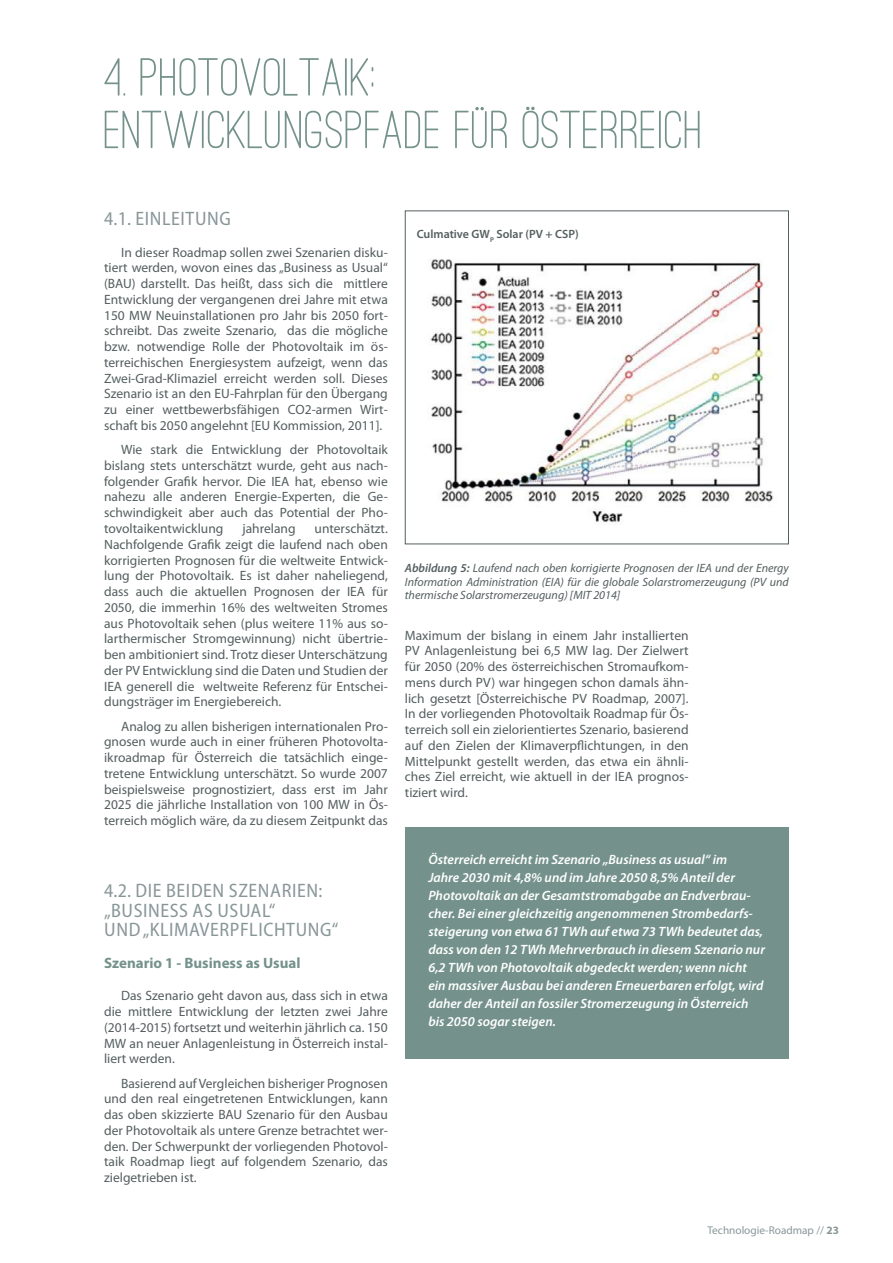
<style>
.page{position:relative;width:893px;height:1263px;background:#fff}
.page>*{position:absolute;margin:0;border:0;box-sizing:border-box;transform-origin:0 0}
.t1{font:500 55.5px/52.5px "Ostrich Sans Rounded";letter-spacing:.01em;color:#74928b}
.t2{font:semi-condensed 19.5px/19.5px "Myriad Pro";letter-spacing:.03em;color:#899698}
.t3{font:700 15px "Myriad Pro";color:#74928b}
.t4{font:13.5px/15.8px "Myriad Pro";color:#545e5f;text-align:justify}
.t5{font:italic 600 13.5px/18px "Myriad Pro";color:#fff}
.t6{font:italic 12px/13.5px "Myriad Pro";color:#545e5f;text-align:justify}
.t7{font:600 12px "Myriad Pro";color:#545e5f}
.t8{font:11.25px "Myriad Pro";color:#899698}
.s1{font-weight:600}
.s2{font-weight:700}
</style>
<div class="page">
<svg style="left:472px;top:107px;width:15px;height:41px"></svg>
<svg style="left:523px;top:107px;width:15px;height:41px"></svg>
<div style="left:405px;top:827px;width:384px;height:232px;background:#74928b"></div>
<img style="left:430px;top:259px;width:344px;height:266px">
<div style="left:405px;top:210px;width:384px;height:334px;border:1px solid #545e5f"></div>
<h1 class="t1" style="left:104px;top:50px;width:600px">4. PHOTOVOLTAIK:<br>ENTWICKLUNGSPFADE F R STERREICH</h1>
<h2 class="t2" style="left:104px;top:209px;width:52px">4.1. EINLEITUNG</h2>
<p class="t4" style="left:104px;top:244px;width:285px;text-indent:17px">In dieser Roadmap sollen zwei Szenarien disku&shy;tiert werden, wovon eines das „Business as Usual“ (BAU) darstellt. Das heißt, dass sich die mittlere Entwicklung der vergangenen drei Jahre mit etwa 150 MW Neuinstallationen pro Jahr bis 2050 fort&shy;schreibt. Das zweite Szenario, das die mögliche bzw. notwendige Rolle der Photovoltaik im ös&shy;terreichischen Energiesystem aufzeigt, wenn das Zwei-Grad-Klimaziel erreicht werden soll. Dieses Szenario ist an den EU-Fahrplan für den Übergang zu einer wettbewerbsfähigen CO2-armen Wirt&shy;schaft bis 2050 angelehnt [EU Kommission, 2011].</p>
<p class="t4" style="left:104px;top:442px;width:285px;text-indent:17px">Wie stark die Entwicklung der Photovoltaik bislang stets unterschätzt wurde, geht aus nach&shy;folgender Grafik hervor. Die IEA hat, ebenso wie nahezu alle anderen Energie-Experten, die Ge&shy;schwindigkeit aber auch das Potential der Pho&shy;tovoltaikentwicklung</p>
<p class="t4" style="left:104px;top:520px;width:285px;text-indent:210px">unterschätzt.<br>Nachfolgende Grafik zeigt die laufend nach oben korrigierten Prognosen für die weltweite Entwick&shy;lung der Photovoltaik. Es ist daher naheliegend, dass auch die aktuellen Prognosen der IEA für 2050, die immerhin 16% des weltweiten Stromes aus Photovoltaik sehen (plus weitere 11% aus so&shy;larthermischer Stromgewinnung) nicht übertrie&shy;ben ambitioniert sind. Trotz dieser Unterschätzung der PV Entwicklung sind die Daten und Studien der IEA generell die weltweite Referenz für Entschei&shy;dungsträger im Energiebereich.</p>
<p class="t4" style="left:104px;top:718px;width:285px;text-indent:17px">Analog zu allen bisherigen internationalen Pro&shy;gnosen wurde auch in einer früheren Photovolta&shy;ikroadmap für Österreich die tatsächlich einge&shy;tretene Entwicklung unterschätzt. So wurde 2007 beispielsweise prognostiziert, dass erst im Jahr 2025 die jährliche Installation von 100 MW in Ös&shy;terreich möglich wäre, da zu diesem Zeitpunkt das</p>
<p class="t4" style="left:242px;top:520px;width:55px">jahrelang</p>
<h2 class="t2" style="left:104px;top:881px;width:137px">4.2. DIE BEI DEN SZENA</h2>
<h2 class="t2" style="left:282px;top:881px;width:42px">RIEN:</h2>
<h2 class="t2" style="left:104px;top:901px;width:173px">„BUSINESS AS USUAL“<br>UN D „KLIMAVE</h2>
<h2 class="t2" style="left:220px;top:920px;width:41px">RPFLICHTUNG</h2>
<h2 class="t2" style="left:332px;top:920px;width:8px">“</h2>
<p class="t3" style="left:104px;top:953px;width:198px">Szenario 1 - Business as Usual</p>
<p class="t4" style="left:104px;top:988px;width:285px;text-indent:17px">Das Szenario geht davon aus, dass sich in etwa die mittlere Entwicklung der letzten zwei Jahre (2014-2015) fortsetzt und weiterhin jährlich ca. 150<br>MW an neuer Anlagenleistung in Österreich instal&shy;liert werden.</p>
<p class="t4" style="left:104px;top:1075px;width:285px;text-indent:17px">Basierend auf Vergleichen bisheriger Prognosen und den real eingetretenen Entwicklungen, kann das oben skizzierte BAU</p>
<p class="t4" style="left:104px;top:1106px;width:285px;text-indent:142px">Szenario für den Ausbau der Photovoltaik als untere Grenze betrachtet wer&shy;den. Der Schwerpunkt der vorliegenden Photovol&shy;taik Roadmap liegt auf folgendem Szenario, das zielgetrieben ist.</p>
<p class="t7" style="left:417px;top:227px;width:163px">Culmative GW<sub>P</sub> Solar (PV + CSP)</p>
<p class="t6" style="left:405px;top:561px;width:385px"><span class="s1">Abbildung 5:</span> Laufend nach oben korrigierte Prognosen der IEA und der Energy Information Administration (EIA) für die globale Solarstromerzeugung (PV und thermische Solarstromerzeugung) [MIT 2014]</p>
<p class="t4" style="left:405px;top:627px;width:285px">Maximum der bislang in einem Jahr installierten PV Anlagenleistung bei 6,5 MW lag. Der Zielwert für 2050 (20% des österreichischen Stromaufkom&shy;mens durch PV) war hingegen schon damals ähn&shy;lich gesetzt [Österreichische PV Roadmap, 2007].<br>In der vorliegenden Photovoltaik Roadmap für Ös&shy;terreich soll ein zielorientiertes Szenario, basierend auf den Zielen der Klimaverpflichtungen, in den Mittelpunkt gestellt werden, das etwa ein ähnli&shy;ches Ziel erreicht, wie aktuell in der IEA prognos&shy;tiziert wird.</p>
<p class="t5" style="left:428px;top:850px;width:338px">Österreich erreicht im Szenario „Business as usual“ im<br>Jahre 2030 mit 4,8% und im Jahre 2050 8,5% Anteil der Photovoltaik an der Gesamtstromabgabe an Endverbrau&shy;cher. Bei einer gleichzeitig angenommenen Strombedarfs&shy;steigerung von etwa 61 TWh auf etwa 73 TWh bedeutet das, dass von den 12 TWh Mehrverbrauch in diesem Szenario nur 6,2 TWh von Photovoltaik abgedeckt werden; wenn nicht ein massiver Ausbau bei anderen Erneuerbaren erfolgt, wird daher der Anteil an fossiler Stromerzeugung in Österreich bis 2050 sogar steigen.</p>
<p class="t8" style="left:707px;top:1223px;width:133px">Technologie-Roadmap // <span class="s2">23</span></p>
</div>
